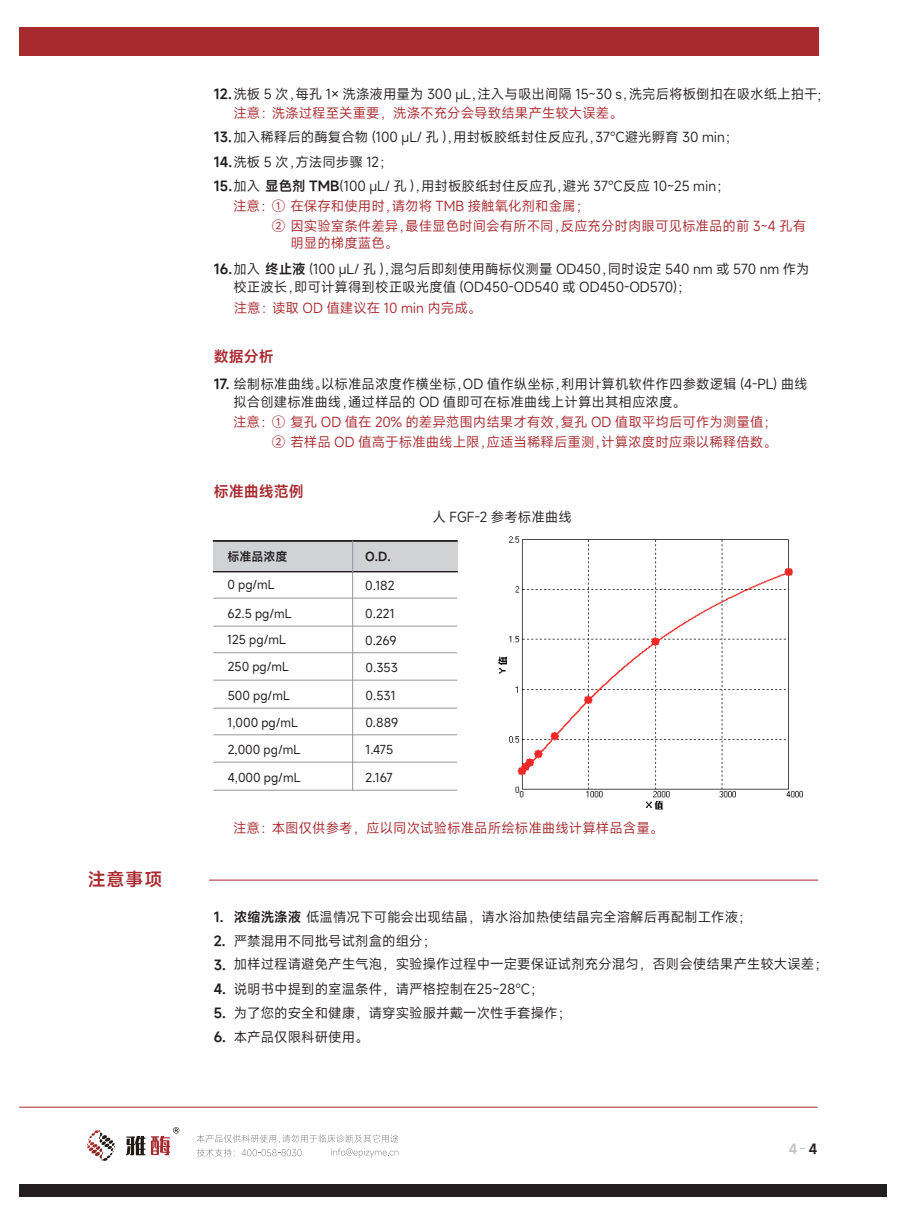
<style>
.page{position:relative;width:906px;height:1225px;background:#fff}
.page>*{position:absolute;margin:0;border:0;box-sizing:border-box;transform-origin:0 0}
.t1{font:600 18px "Mi Sans";color:#a8292e}
.t2{font:600 15px "Mi Sans";color:#a8292e}
.t3{font:13.5px/18px "Mi Sans";color:#231f20}
.t4{font:13.5px/20.2px "Mi Sans";color:#a8292e}
.t5{font:600 13.5px/24px "Mi Sans";color:#231f20}
.t6{font:600 13.5px "Mi Sans";color:#c2c3c6}
.t7{font:12px "Mi Sans";color:#231f20}
.t8{font:600 12px "Mi Sans";color:#231f20}
.s1{font-weight:600}
.s2{color:#231f20}
</style>
<div class="page">
<hr style="left:19px;top:1106px;width:798px;height:1px;background:#a8292e">
<div style="left:19px;top:1184px;width:867px;height:13px;background:#231f20"></div>
<svg style="left:87px;top:1130px;width:28px;height:31px"></svg>
<svg style="left:126px;top:1136px;width:19px;height:19px"></svg>
<svg style="left:151px;top:1127px;width:28px;height:28px"></svg>
<svg style="left:197px;top:1134px;width:201px;height:23px"></svg>
<hr style="left:209px;top:879px;width:609px;height:1px;background:#a8292e">
<div style="left:19px;top:27px;width:799px;height:29px;background:#a8292e"></div>
<div style="left:213px;top:541px;width:244px;height:31px;background:#d1d2d4"></div>
<div style="left:213px;top:540px;width:244px;height:1px;border:1px solid #231f20"></div>
<div style="left:213px;top:571px;width:244px;height:1px;border:1px solid #231f20"></div>
<hr style="left:352px;top:541px;width:1px;height:249px;background:#939598">
<hr style="left:213px;top:598px;width:244px;height:1px;background:#939598">
<hr style="left:213px;top:626px;width:244px;height:1px;background:#939598">
<hr style="left:213px;top:652px;width:244px;height:1px;background:#939598">
<hr style="left:213px;top:680px;width:244px;height:1px;background:#939598">
<hr style="left:213px;top:708px;width:244px;height:1px;background:#939598">
<hr style="left:213px;top:734px;width:244px;height:1px;background:#939598">
<hr style="left:213px;top:762px;width:244px;height:1px;background:#939598">
<hr style="left:213px;top:790px;width:244px;height:1px;background:#939598">
<img style="left:498px;top:536px;width:304px;height:274px">
<h1 class="t1" style="left:88px;top:867px;width:76px">注意事项</h1>
<p class="t3" style="left:214px;top:85px;width:617px"><span class="s1">12.</span>洗板 5 次，每孔 1× 洗涤液用量为 300 μL，注入与吸出间隔 15~30 s，洗完后将板倒扣在吸水纸上拍干；</p>
<p class="t3" style="left:214px;top:125px;width:526px;line-height:24.8px"><span class="s1">13.</span>加入稀释后的酶复合物 (100 μL/ 孔 )，用封板胶纸封住反应孔，37℃避光孵育 30 min；<br><span class="s1">14.</span>洗板 5 次，方法同步骤 12；</p>
<p class="t4" style="left:233px;top:103px;width:391px">注意：洗涤过程至关重要，洗涤不充分会导致结果产生较大误差。</p>
<p class="t3" style="left:214px;top:177px;width:517px"><span class="s1">15.</span>加入 <span class="s1">显色剂 TMB</span>(100 μL/ 孔 )，用封板胶纸封住反应孔，避光 37℃反应 10~25 min；</p>
<p class="t4" style="left:272px;top:196px;width:536px;text-indent:-39px">注意：① 在保存和使用时，请勿将 TMB 接触氧化剂和金属；<br>② 因实验室条件差异，最佳显色时间会有所不同，反应充分时肉眼可见标准品的前 3~4 孔有</p>
<p class="t4" style="left:290px;top:233px;width:109px">明显的梯度蓝色。</p>
<p class="t3" style="left:233px;top:259px;width:578px;text-indent:-20px"><span class="s1">16.</span>加入 <span class="s1">终止液</span> (100 μL/ 孔 )，混匀后即刻使用酶标仪测量 OD450，同时设定 540 nm 或 570 nm 作为校正波长，即可计算得到校正吸光度值 (OD450-OD540 或 OD450-OD570)；</p>
<p class="t4" style="left:234px;top:298px;width:249px">注意：读取 OD 值建议在 10 min 内完成。</p>
<p class="t2" style="left:214px;top:346px;width:61px">数据分析</p>
<p class="t3" style="left:233px;top:375px;width:576px;text-indent:-20px"><span class="s1">17.</span> 绘制标准曲线。以标准品浓度作横坐标，OD 值作纵坐标，利用计算机软件作四参数逻辑 (4-PL) 曲线拟合创建标准曲线，通过样品的 OD 值即可在标准曲线上计算出其相应浓度。</p>
<p class="t4" style="left:233px;top:412px;width:545px;line-height:19.4px;text-align:right">注意：① 复孔 OD 值在 20% 的差异范围内结果才有效，复孔 OD 值取平均后可作为测量值；<br>② 若样品 OD 值高于标准曲线上限，应适当稀释后重测，计算浓度时应乘以稀释倍数。</p>
<p class="t2" style="left:214px;top:481px;width:91px">标准曲线范例</p>
<p class="t8" style="left:227px;top:549px;width:62px">标准品浓度</p>
<p class="t8" style="left:365px;top:549px;width:27px">O.D.</p>
<p class="t7" style="left:227px;top:577px;width:49px">0 pg/mL</p>
<p class="t7" style="left:227px;top:605px;width:66px">62.5 pg/mL</p>
<p class="t7" style="left:365px;top:577px;width:31px">0.182</p>
<p class="t7" style="left:365px;top:605px;width:31px">0.221</p>
<p class="t7" style="left:227px;top:632px;width:60px">125 pg/mL</p>
<p class="t7" style="left:365px;top:632px;width:33px">0.269</p>
<p class="t7" style="left:228px;top:659px;width:63px">250 pg/mL</p>
<p class="t7" style="left:228px;top:687px;width:64px">500 pg/mL</p>
<p class="t7" style="left:365px;top:659px;width:34px">0.353</p>
<p class="t7" style="left:365px;top:687px;width:32px">0.531</p>
<p class="t7" style="left:228px;top:714px;width:72px">1,000 pg/mL</p>
<p class="t7" style="left:365px;top:714px;width:35px">0.889</p>
<p class="t7" style="left:228px;top:741px;width:74px">2,000 pg/mL</p>
<p class="t7" style="left:228px;top:769px;width:74px">4,000 pg/mL</p>
<p class="t7" style="left:365px;top:741px;width:29px">1.475</p>
<p class="t7" style="left:365px;top:769px;width:29px">2.167</p>
<p class="t3" style="left:432px;top:508px;width:141px">人 FGF-2 参考标准曲线</p>
<p class="t4" style="left:233px;top:818px;width:432px">注意：本图仅供参考，应以同次试验标准品所绘标准曲线计算样品含量。</p>
<p class="t3" style="left:234px;top:905px;width:519px;line-height:24px"><span class="s1">浓缩洗涤液</span> 低温情况下可能会出现结晶，请水浴加热使结晶完全溶解后再配制工作液；严禁混用不同批号试剂盒的组分；</p>
<p class="t3" style="left:234px;top:980px;width:311px">说明书中提到的室温条件，请严格控制在25~28℃；</p>
<p class="t5" style="left:214px;top:905px;width:14px">1.<br>2.<br>3.<br>4.</p>
<p class="t3" style="left:214px;top:1004px;width:359px"><span class="s1">5.</span> 为了您的安全和健康，请穿实验服并戴一次性手套操作；</p>
<p class="t3" style="left:214px;top:1027px;width:156px"><span class="s1">6.</span> 本产品仅限科研使用。</p>
<p class="t3" style="left:234px;top:954px;width:595px">加样过程请避免产生气泡，实验操作过程中一定要保证试剂充分混匀，否则会使结果产生较大误差；</p>
<p class="t6" style="left:788px;top:1139px;width:30px">4 <span class="s2">4</span></p>
</div>
